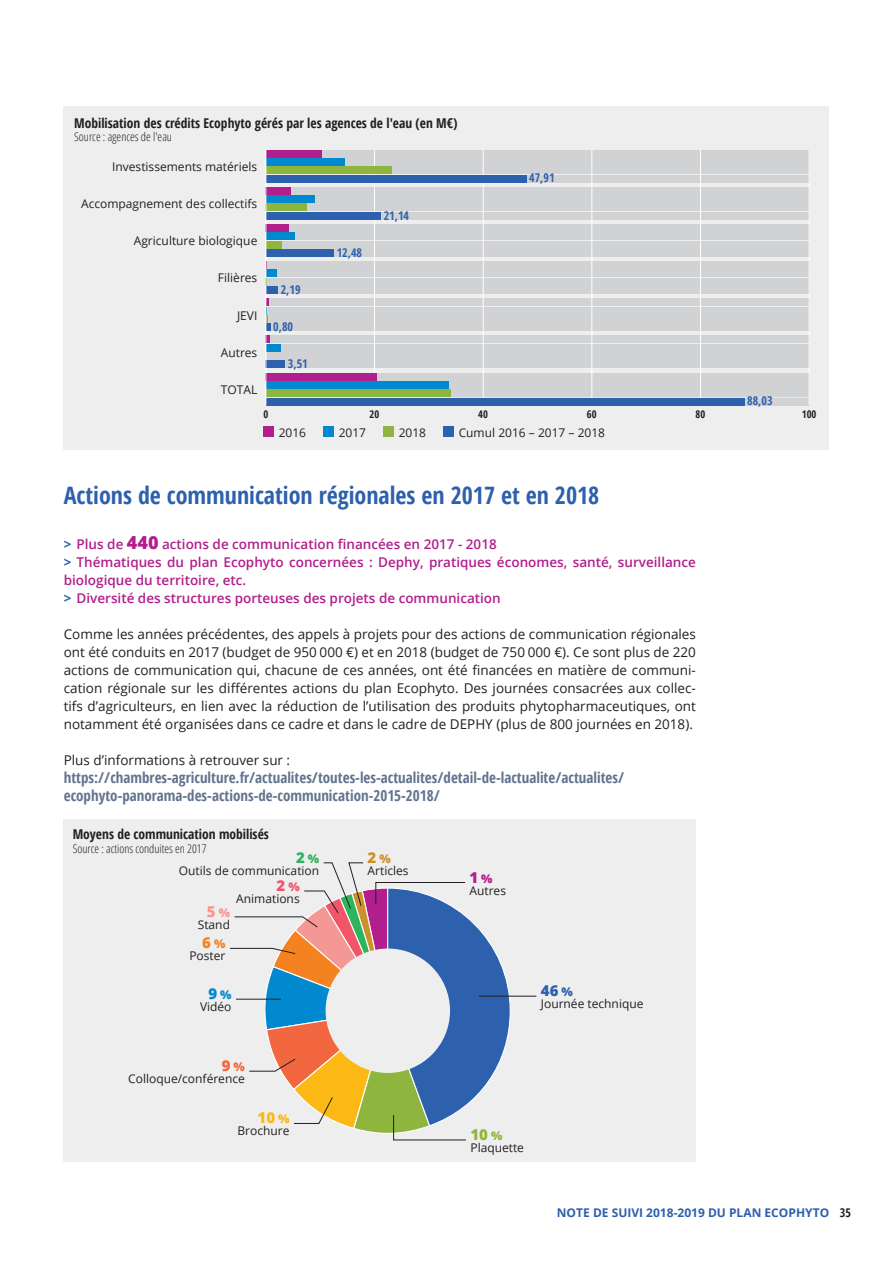
<style>
.page{position:relative;width:893px;height:1263px;background:#fff}
.page>*{position:absolute;margin:0;border:0;box-sizing:border-box;transform-origin:0 0}
.t1{font:700 condensed 24px "Open Sans";color:#2d60ad}
.t2{font:700 condensed 15px/18px "Open Sans";color:#61738e}
.t3{font:800 15px "Open Sans";color:#fcb814}
.t4{font:800 15px "Open Sans";color:#8eb63e}
.t5{font:800 15px "Open Sans";color:#2d60ad}
.t6{font:800 15px "Open Sans";color:#b21e8d}
.t7{font:800 15px "Open Sans";color:#cd912c}
.t8{font:800 15px "Open Sans";color:#2db45c}
.t9{font:800 15px "Open Sans";color:#f0556a}
.t10{font:800 15px "Open Sans";color:#f59795}
.t11{font:800 15px "Open Sans";color:#f58220}
.t12{font:800 15px "Open Sans";color:#0089cf}
.t13{font:800 15px "Open Sans";color:#f26640}
.t14{font:13.5px/18px "Open Sans";color:#231f20;text-align:justify}
.t15{font:600 13.5px/18px "Open Sans";color:#b21e8d}
.t16{font:700 condensed 13.5px "Open Sans";color:#231f20}
.t17{font:12px "Open Sans";color:#231f20}
.t18{font:300 condensed 12px "Open Sans";color:#231f20}
.t19{font:700 12px "Open Sans";color:#2d60ad}
.t20{font:700 condensed 12px "Open Sans";color:#2d60ad}
.t21{font:700 condensed 10.5px "Open Sans";color:#231f20}
.s1{font-weight:700;color:#2d60ad}
.s2{font-weight:800;font-size:18px}
.s3{font-size:12px}
.s4{font-stretch:condensed;color:#231f20}
</style>
<div class="page">
<div style="left:64px;top:106px;width:765px;height:344px;background:#eeeeef"></div>
<div style="left:266px;top:150px;width:543px;height:7px;background:#d1d2d4"></div>
<div style="left:266px;top:158px;width:543px;height:8px;background:#d1d2d4"></div>
<div style="left:266px;top:166px;width:543px;height:8px;background:#d1d2d4"></div>
<div style="left:266px;top:175px;width:543px;height:7px;background:#d1d2d4"></div>
<div style="left:266px;top:187px;width:543px;height:7px;background:#d1d2d4"></div>
<div style="left:266px;top:195px;width:543px;height:8px;background:#d1d2d4"></div>
<div style="left:266px;top:204px;width:543px;height:7px;background:#d1d2d4"></div>
<div style="left:266px;top:212px;width:543px;height:7px;background:#d1d2d4"></div>
<div style="left:266px;top:224px;width:543px;height:8px;background:#d1d2d4"></div>
<div style="left:266px;top:232px;width:543px;height:8px;background:#d1d2d4"></div>
<div style="left:266px;top:241px;width:543px;height:7px;background:#d1d2d4"></div>
<div style="left:266px;top:249px;width:543px;height:8px;background:#d1d2d4"></div>
<div style="left:266px;top:261px;width:543px;height:8px;background:#d1d2d4"></div>
<div style="left:266px;top:270px;width:543px;height:7px;background:#d1d2d4"></div>
<div style="left:266px;top:278px;width:543px;height:7px;background:#d1d2d4"></div>
<div style="left:266px;top:286px;width:543px;height:8px;background:#d1d2d4"></div>
<div style="left:266px;top:298px;width:543px;height:8px;background:#d1d2d4"></div>
<div style="left:266px;top:307px;width:543px;height:7px;background:#d1d2d4"></div>
<div style="left:266px;top:315px;width:543px;height:8px;background:#d1d2d4"></div>
<div style="left:266px;top:323px;width:543px;height:8px;background:#d1d2d4"></div>
<div style="left:266px;top:336px;width:543px;height:7px;background:#d1d2d4"></div>
<div style="left:266px;top:344px;width:543px;height:7px;background:#d1d2d4"></div>
<div style="left:266px;top:352px;width:543px;height:8px;background:#d1d2d4"></div>
<div style="left:266px;top:361px;width:543px;height:7px;background:#d1d2d4"></div>
<div style="left:266px;top:373px;width:543px;height:7px;background:#d1d2d4"></div>
<div style="left:266px;top:381px;width:543px;height:8px;background:#d1d2d4"></div>
<div style="left:266px;top:389px;width:543px;height:8px;background:#d1d2d4"></div>
<div style="left:266px;top:398px;width:543px;height:7px;background:#d1d2d4"></div>
<hr style="left:374px;top:150px;width:1px;height:255px;background:#fff">
<hr style="left:483px;top:150px;width:1px;height:255px;background:#fff">
<hr style="left:591px;top:150px;width:1px;height:255px;background:#fff">
<hr style="left:700px;top:150px;width:1px;height:255px;background:#fff">
<hr style="left:809px;top:150px;width:1px;height:255px;background:#fff">
<div style="left:443px;top:426px;width:11px;height:11px;background:#2d60ad"></div>
<div style="left:266px;top:175px;width:260px;height:7px;background:#2d60ad"></div>
<div style="left:266px;top:212px;width:115px;height:7px;background:#2d60ad"></div>
<div style="left:266px;top:249px;width:68px;height:8px;background:#2d60ad"></div>
<div style="left:266px;top:286px;width:12px;height:8px;background:#2d60ad"></div>
<div style="left:266px;top:361px;width:19px;height:7px;background:#2d60ad"></div>
<div style="left:266px;top:398px;width:478px;height:7px;background:#2d60ad"></div>
<div style="left:383px;top:426px;width:11px;height:11px;background:#8eb63e"></div>
<div style="left:266px;top:166px;width:125px;height:8px;background:#8eb63e"></div>
<div style="left:266px;top:204px;width:41px;height:7px;background:#8eb63e"></div>
<div style="left:266px;top:241px;width:16px;height:7px;background:#8eb63e"></div>
<div style="left:266px;top:389px;width:185px;height:8px;background:#8eb63e"></div>
<div style="left:323px;top:426px;width:11px;height:11px;background:#0089cf"></div>
<div style="left:266px;top:158px;width:79px;height:8px;background:#0089cf"></div>
<div style="left:266px;top:195px;width:48px;height:8px;background:#0089cf"></div>
<div style="left:266px;top:232px;width:29px;height:8px;background:#0089cf"></div>
<div style="left:266px;top:270px;width:10px;height:7px;background:#0089cf"></div>
<div style="left:266px;top:344px;width:15px;height:7px;background:#0089cf"></div>
<div style="left:266px;top:381px;width:182px;height:8px;background:#0089cf"></div>
<div style="left:263px;top:426px;width:11px;height:11px;background:#b21e8d"></div>
<div style="left:266px;top:150px;width:56px;height:7px;background:#b21e8d"></div>
<div style="left:266px;top:187px;width:25px;height:7px;background:#b21e8d"></div>
<div style="left:266px;top:224px;width:23px;height:8px;background:#b21e8d"></div>
<svg style="left:266px;top:298px;width:4px;height:45px"></svg>
<div style="left:266px;top:373px;width:111px;height:7px;background:#b21e8d"></div>
<hr style="left:265px;top:150px;width:1px;height:255px;background:#fff">
<div style="left:64px;top:819px;width:632px;height:342px;background:#eeeeef"></div>
<hr style="left:479px;top:996px;width:57px;height:1px;background:#231f20">
<svg style="left:230px;top:862px;width:281px;height:279px"></svg>
<div style="left:326px;top:948px;width:124px;height:125px;background:#eeeeef;border-radius:50%"></div>
<p class="t16" style="left:74px;top:113px;width:385px">Mobilisation des crédits Ecophyto gérés par les agences de l'eau (en M€)</p>
<p class="t18" style="left:74px;top:128px;width:99px">Source : agences de l'eau</p>
<p class="t17" style="left:112px;top:158px;width:147px">Investissements matériels</p>
<p class="t17" style="left:81px;top:195px;width:178px">Accompagnement des collectifs</p>
<p class="t17" style="left:134px;top:233px;width:125px">Agriculture biologique</p>
<p class="t17" style="left:218px;top:270px;width:41px">Filières</p>
<p class="t17" style="left:237px;top:307px;width:22px">JEVI</p>
<p class="t17" style="left:221px;top:344px;width:38px">Autres</p>
<p class="t17" style="left:221px;top:381px;width:38px">TOTAL</p>
<p class="t20" style="left:281px;top:281px;width:21px">2,19</p>
<p class="t20" style="left:273px;top:318px;width:21px">0,80</p>
<p class="t20" style="left:288px;top:355px;width:21px">3,51</p>
<p class="t20" style="left:337px;top:244px;width:27px">12,48</p>
<p class="t20" style="left:384px;top:207px;width:27px">21,14</p>
<p class="t20" style="left:529px;top:170px;width:27px">47,91</p>
<p class="t20" style="left:747px;top:392px;width:27px">88,03</p>
<p class="t21" style="left:263px;top:407px;width:6px">0</p>
<p class="t21" style="left:370px;top:407px;width:11px">20</p>
<p class="t21" style="left:478px;top:407px;width:11px">40</p>
<p class="t21" style="left:587px;top:407px;width:11px">60</p>
<p class="t21" style="left:696px;top:407px;width:11px">80</p>
<p class="t21" style="left:802px;top:407px;width:16px">100</p>
<p class="t17" style="left:279px;top:424px;width:29px">2016</p>
<p class="t17" style="left:339px;top:424px;width:29px">2017</p>
<p class="t17" style="left:399px;top:424px;width:29px">2018</p>
<p class="t17" style="left:459px;top:424px;width:148px">Cumul 2016 – 2017 – 2018</p>
<h1 class="t1" style="left:64px;top:479px;width:537px">Actions de communication régionales en 2017 et en 2018</h1>
<p class="t15" style="left:64px;top:535px;width:634px"><span class="s1">&gt;</span> Plus de <span class="s2">440</span> actions de communication financées en 2017 - 2018<br><span class="s1">&gt;</span> Thématiques du plan Ecophyto concernées : Dephy, pratiques économes, santé, surveillance biologique du territoire, etc.<br><span class="s1">&gt;</span> Diversité des structures porteuses des projets de communication</p>
<p class="t14" style="left:64px;top:625px;width:634px">Comme les années précédentes, des appels à projets pour des actions de communication régionales ont été conduits en 2017 (budget de 950 000 €) et en 2018 (budget de 750 000 €). Ce sont plus de 220 actions de communication qui, chacune de ces années, ont été financées en matière de communi&shy;cation régionale sur les différentes actions du plan Ecophyto. Des journées consacrées aux collec&shy;tifs d’agriculteurs, en lien avec la réduction de l’utilisation des produits phytopharmaceutiques, ont notamment été organisées dans ce cadre et dans le cadre de DEPHY (plus de 800 journées en 2018).</p>
<p class="t14" style="left:64px;top:751px;width:228px">Plus d’informations à retrouver sur :</p>
<p class="t2" style="left:64px;top:768px;width:562px">https://chambres-agriculture.fr/actualites/toutes-les-actualites/detail-de-lactualite/actualites/ ecophyto-panorama-des-actions-de-communication-2015-2018/</p>
<p class="t16" style="left:73px;top:825px;width:198px">Moyens de communication mobilisés</p>
<p class="t18" style="left:73px;top:840px;width:135px">Source : actions conduites en 2017</p>
<p class="t8" style="left:296px;top:846px;width:25px">2 <span class="s3">%</span></p>
<p class="t17" style="left:179px;top:862px;width:142px">Outils de communication</p>
<p class="t9" style="left:277px;top:874px;width:25px">2 <span class="s3">%</span></p>
<p class="t17" style="left:236px;top:890px;width:65px">Animations</p>
<p class="t10" style="left:207px;top:900px;width:25px">5 <span class="s3">%</span></p>
<p class="t17" style="left:198px;top:916px;width:34px">Stand</p>
<p class="t11" style="left:202px;top:931px;width:25px">6 <span class="s3">%</span></p>
<p class="t17" style="left:189px;top:948px;width:38px">Poster</p>
<p class="t12" style="left:208px;top:982px;width:25px">9 <span class="s3">%</span></p>
<p class="t17" style="left:200px;top:998px;width:33px">Vidéo</p>
<p class="t7" style="left:368px;top:846px;width:25px">2 <span class="s3">%</span></p>
<p class="t17" style="left:368px;top:862px;width:42px">Articles</p>
<p class="t6" style="left:469px;top:866px;width:25px">1 <span class="s3">%</span></p>
<p class="t17" style="left:469px;top:882px;width:38px">Autres</p>
<p class="t5" style="left:541px;top:979px;width:33px">46 <span class="s3">%</span></p>
<p class="t17" style="left:541px;top:995px;width:104px">Journée technique</p>
<p class="t13" style="left:222px;top:1054px;width:25px">9 <span class="s3">%</span></p>
<p class="t17" style="left:128px;top:1070px;width:118px">Colloque/conférence</p>
<p class="t3" style="left:258px;top:1106px;width:33px">10 <span class="s3">%</span></p>
<p class="t17" style="left:237px;top:1123px;width:53px">Brochure</p>
<p class="t4" style="left:470px;top:1123px;width:33px">10 <span class="s3">%</span></p>
<p class="t17" style="left:470px;top:1139px;width:55px">Plaquette</p>
<p class="t19" style="left:557px;top:1204px;width:296px">NOTE DE SUIVI 2018-2019 DU PLAN ECOPHYTO <span class="s4">35</span></p>
</div>
